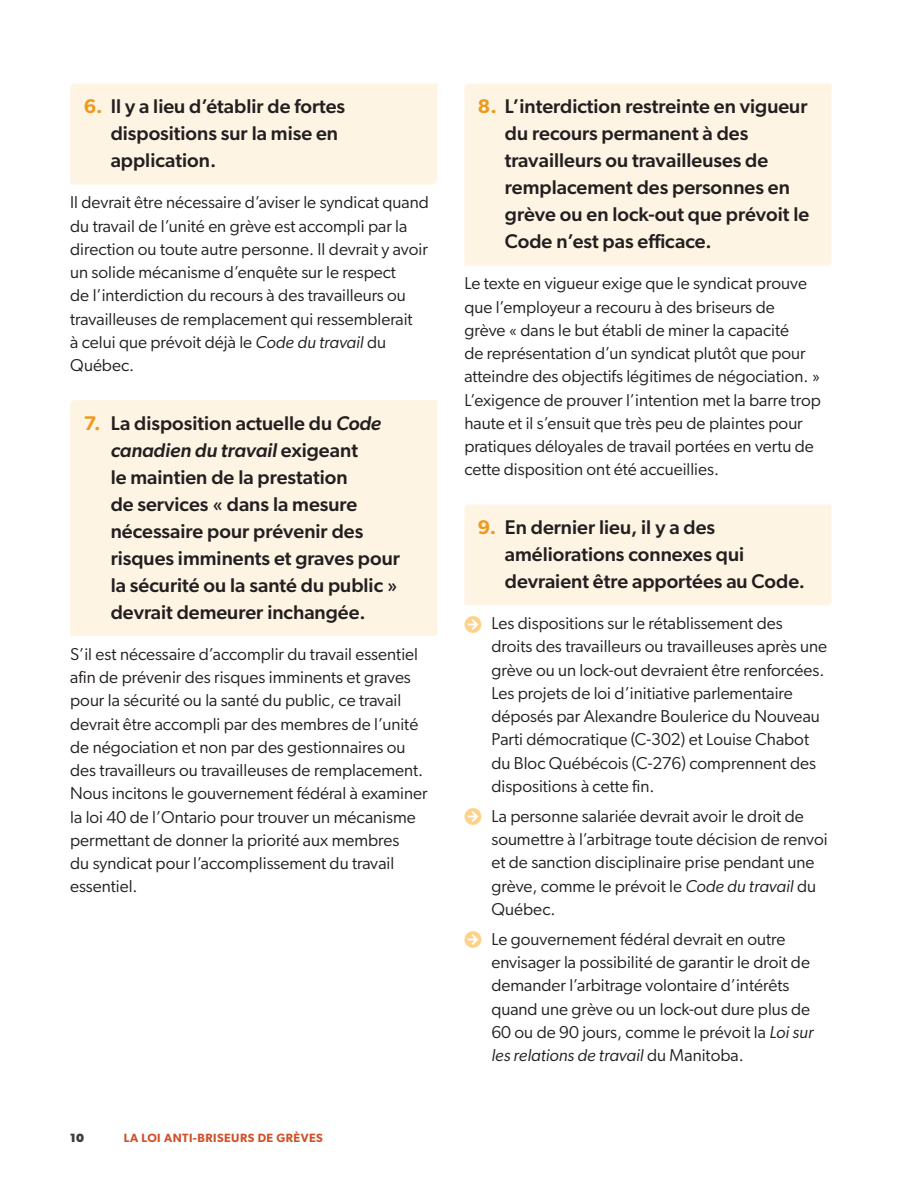
<style>
.page{position:relative;width:918px;height:1188px;background:#fff}
.page>*{position:absolute;margin:0;border:0;box-sizing:border-box;transform-origin:0 0}
.t1{font:500 19.8px/27px "Gibson";color:#231f20}
.t2{font:17.25px/23.2px "Gibson";color:#231f20}
.t3{font:600 12px "Gibson";letter-spacing:.04em;color:#d24f27}
.t4{font:700 12px "Gibson";color:#3b3f41}
.s1{font-weight:600;color:#ee9a20}
.s2{font-style:italic}
</style>
<div class="page">
<div style="left:70px;top:84px;width:367px;height:101px;background:#fef4e4"></div>
<div style="left:70px;top:400px;width:367px;height:236px;background:#fef4e4"></div>
<div style="left:464px;top:84px;width:368px;height:182px;background:#fef4e4"></div>
<div style="left:464px;top:504px;width:368px;height:101px;background:#fef4e4"></div>
<p class="t1" style="left:111px;top:92px;width:236px;text-indent:-27px"><span class="s1">6.</span> Il y a lieu d’établir de fortes dispositions sur la mise en application.</p>
<p class="t2" style="left:70px;top:191px;width:360px">Il devrait être nécessaire d’aviser le syndicat quand du travail de l’unité en grève est accompli par la direction ou toute autre personne. Il devrait y avoir un solide mécanisme d’enquête sur le respect<br>de l’interdiction du recours à des travailleurs ou travailleuses de remplacement qui ressemblerait<br>à celui que prévoit déjà le <span class="s2">Code du travail</span> du Québec.</p>
<p class="t1" style="left:111px;top:409px;width:291px;text-indent:-27px"><span class="s1">7.</span> La disposition actuelle du <span class="s2">Code canadien du travail</span> exigeant<br>le maintien de la prestation<br>de services « dans la mesure nécessaire pour prévenir des risques imminents et graves pour la sécurité ou la santé du public » devrait demeurer inchangée.</p>
<p class="t2" style="left:70px;top:642px;width:359px">S’il est nécessaire d’accomplir du travail essentiel afin de prévenir des risques imminents et graves pour la sécurité ou la santé du public, ce travail devrait être accompli par des membres de l’unité de négociation et non par des gestionnaires ou des travailleurs ou travailleuses de remplacement.<br>Nous incitons le gouvernement fédéral à examiner la loi 40 de l’Ontario pour trouver un mécanisme permettant de donner la priorité aux membres<br>du syndicat pour l’accomplissement du travail essentiel.</p>
<p class="t4" style="left:70px;top:1131px;width:16px">10</p>
<p class="t3" style="left:124px;top:1131px;width:201px">LA LOI ANTI-BRISEURS DE GRÈVES</p>
<p class="t1" style="left:505px;top:92px;width:306px;text-indent:-27px"><span class="s1">8.</span> L’interdiction restreinte en vigueur du recours permanent à des travailleurs ou travailleuses de remplacement des personnes en grève ou en lock-out que prévoit le<br>Code n’est pas efficace.</p>
<p class="t2" style="left:464px;top:272px;width:358px">Le texte en vigueur exige que le syndicat prouve que l’employeur a recouru à des briseurs de<br>grève « dans le but établi de miner la capacité<br>de représentation d’un syndicat plutôt que pour atteindre des objectifs légitimes de négociation. » L’exigence de prouver l’intention met la barre trop haute et il s’ensuit que très peu de plaintes pour pratiques déloyales de travail portées en vertu de cette disposition ont été accueillies.</p>
<p class="t1" style="left:505px;top:513px;width:302px;text-indent:-27px"><span class="s1">9.</span> En dernier lieu, il y a des améliorations connexes qui devraient être apportées au Code.</p>
<p class="t2" style="left:491px;top:611px;width:337px">Les dispositions sur le rétablissement des droits des travailleurs ou travailleuses après une grève ou un lock-out devraient être renforcées.<br>Les projets de loi d’initiative parlementaire déposés par Alexandre Boulerice du Nouveau Parti démocratique (C-302) et Louise Chabot du Bloc Québécois (C-276) comprennent des dispositions à cette fin.</p>
<p class="t2" style="left:491px;top:804px;width:338px">La personne salariée devrait avoir le droit de soumettre à l’arbitrage toute décision de renvoi et de sanction disciplinaire prise pendant une grève, comme le prévoit le <span class="s2">Code du travail</span> du Québec.</p>
<p class="t2" style="left:491px;top:927px;width:324px">Le gouvernement fédéral devrait en outre envisager la possibilité de garantir le droit de demander l’arbitrage volontaire d’intérêts quand une grève ou un lock-out dure plus de 60 ou de 90 jours, comme le prévoit la <span class="s2">Loi sur les relations de travail</span> du Manitoba.</p>
</div>
